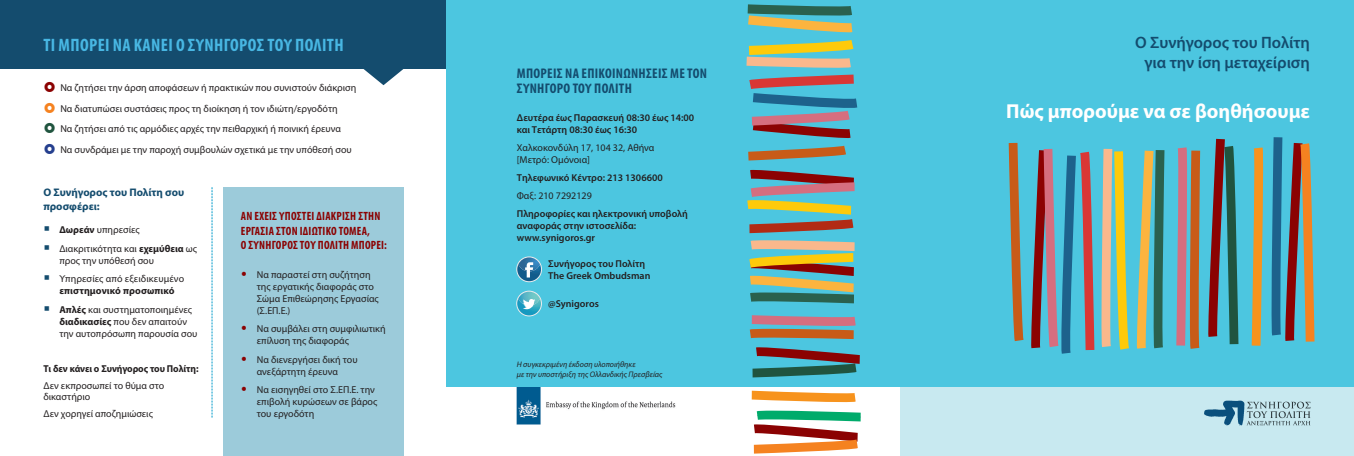
<style>
.page{position:relative;width:1354px;height:456px;background:#fff}
.page>*{position:absolute;margin:0;border:0;box-sizing:border-box;transform-origin:0 0}
.t1{font:700 20.2px "Myriad Pro";color:#fff}
.t2{font:700 condensed 18px "Myriad Pro";letter-spacing:.02em;color:#48b7e3}
.t3{font:600 16.5px/19.8px "Myriad Pro";color:#144c6e;text-align:center}
.t4{font:700 condensed 14px/15px "Myriad Pro";letter-spacing:.02em;color:#144c6e}
.t5{font:700 condensed 12px/14.4px "Myriad Pro";letter-spacing:.02em;color:#8b0202}
.t6{font:700 11px/14.4px "Myriad Pro";color:#144c6e}
.t7{font:10px/12px "Myriad Pro";color:#231f20}
.t8{font:600 10px/12px "Myriad Pro";color:#231f20}
.t9{font:700 10px "Myriad Pro";letter-spacing:-.005em;color:#231f20;scale:.96 1}
.t10{font:italic 8px/9.6px "Myriad Pro";color:#231f20}
.s1{color:#144c6e}
.s2{font-weight:700}
.s3{color:#8b0202}
</style>
<div class="page">
<div style="left:446px;top:0;width:453px;height:455px;background:#4cc6e0"></div>
<div style="left:899px;top:0;width:455px;height:455px;background:#4cc6e0"></div>
<div style="left:899px;top:386px;width:455px;height:69px;background:#c8e9f0"></div>
<svg style="left:1008px;top:137px;width:307px;height:217px"></svg>
<div style="left:446px;top:386px;width:453px;height:69px;background:#fff"></div>
<div style="left:0;top:0;width:446px;height:69px;background:#144c6e"></div>
<div style="left:223px;top:187px;width:180px;height:268px;background:#9ccbda"></div>
<svg style="left:363px;top:69px;width:41px;height:16px"></svg>
<svg style="left:1204px;top:400px;width:106px;height:25px"></svg>
<svg style="left:752px;top:347px;width:108px;height:30px"></svg>
<svg style="left:750px;top:315px;width:106px;height:23px"></svg>
<svg style="left:749px;top:240px;width:105px;height:63px"></svg>
<svg style="left:752px;top:390px;width:104px;height:13px"></svg>
<svg style="left:754px;top:410px;width:107px;height:43px"></svg>
<svg style="left:746px;top:4px;width:112px;height:229px"></svg>
<img style="left:488px;top:386px;width:188px;height:39px">
<svg style="left:516px;top:290px;width:26px;height:26px"></svg>
<svg style="left:517px;top:291px;width:24px;height:24px"></svg>
<svg style="left:516px;top:256px;width:26px;height:26px"></svg>
<svg style="left:517px;top:257px;width:24px;height:24px"></svg>
<svg style="left:211px;top:187px;width:1px;height:230px"></svg>
<h2 class="t2" style="left:44px;top:34px;width:302px">ΤΙ ΜΠΟΡΕΊ ΝΑ ΚΆΝΕΙ Ο ΣΥΝΉΓΟΡΟΣ ΤΟΥ ΠΟΛΊΤΗ</h2>
<p class="t7" style="left:60px;top:77px;width:297px;line-height:20.5px">Να ζητήσει την άρση αποφάσεων ή πρακτικών που συνιστούν διάκριση Να διατυπώσει συστάσεις προς τη διοίκηση ή τον ιδιώτη/εργοδότη<br>Να ζητήσει από τις αρμόδιες αρχές την πειθαρχική ή ποινική έρευνα<br>Να συνδράμει με την παροχή συμβουλών σχετικά με την υπόθεσή σου</p>
<p class="t6" style="left:43px;top:184px;width:142px">Ο Συνήγορος του Πολίτη σου προσφέρει:</p>
<p class="t7" style="left:43px;top:223px;width:98px"><span class="s1">▪</span> <span class="s2">Δωρεάν</span> υπηρεσίες</p>
<p class="t7" style="left:59px;top:242px;width:139px;text-indent:-16px"><span class="s1">▪</span> Διακριτικότητα και <span class="s2">εχεμύθεια</span> ως προς την υπόθεσή σου</p>
<p class="t7" style="left:59px;top:272px;width:126px;text-indent:-16px"><span class="s1">▪</span> Υπηρεσίες από εξειδικευμένο <span class="s2">επιστημονικό προσωπικό</span></p>
<p class="t7" style="left:59px;top:303px;width:140px;text-indent:-16px"><span class="s1">▪</span> <span class="s2">Απλές</span> και συστηματοποιημένες <span class="s2">διαδικασίες</span> που δεν απαιτούν την αυτοπρόσωπη παρουσία σου</p>
<p class="t9" style="left:43px;top:361px;width:163px">Τι δεν κάνει ο Συνήγορος του Πολίτη:</p>
<p class="t7" style="left:43px;top:380px;width:123px;line-height:10.8px">Δεν εκπροσωπεί το θύμα στο δικαστήριο</p>
<p class="t7" style="left:43px;top:406px;width:111px">Δεν χορηγεί αποζημιώσεις</p>
<p class="t5" style="left:241px;top:209px;width:148px">ΑΝ ΈΧΕΙΣ ΥΠΟΣΤΕΊ ΔΙΆΚΡΙΣΗ ΣΤΗΝ<br>ΕΡΓΑΣΊΑ ΣΤΟΝ ΙΔΙΩΤΙΚΌ ΤΟΜΈΑ,<br>O ΣΥΝΉΓΟΡΟΣ ΤΟΥ ΠΟΛΊΤΗ ΜΠΟΡΕΊ:</p>
<p class="t7" style="left:257px;top:268px;width:123px;text-indent:-16px"><span class="s3">•</span> Να παραστεί στη συζήτηση της εργατικής διαφοράς στο<br>Σώμα Επιθεώρησης Εργασίας (Σ.ΕΠ.Ε.)</p>
<p class="t7" style="left:257px;top:322px;width:130px;text-indent:-16px"><span class="s3">•</span> Να συμβάλει στη συμφιλιωτική επίλυση της διαφοράς</p>
<p class="t7" style="left:241px;top:352px;width:118px;text-align:center"><span class="s3">•</span> Να διενεργήσει δική του ανεξάρτητη έρευνα</p>
<p class="t7" style="left:257px;top:382px;width:122px;text-indent:-16px"><span class="s3">•</span> Να εισηγηθεί στο Σ.ΕΠ.Ε. την επιβολή κυρώσεων σε βάρος του εργοδότη</p>
<h3 class="t4" style="left:517px;top:65px;width:192px">ΜΠΟΡΕΊΣ ΝΑ ΕΠΙΚΟΙΝΩΝΉΣΕΙΣ ΜΕ ΤΟΝ<br>ΣΥΝΉΓΟΡΟ ΤΟΥ ΠΟΛΊΤΗ</h3>
<p class="t8" style="left:517px;top:111px;width:179px">Δευτέρα έως Παρασκευή 08:30 έως 14:00 και Τετάρτη 08:30 έως 16:30</p>
<p class="t7" style="left:517px;top:141px;width:139px">Χαλκοκονδύλη 17, 104 32, Αθήνα [Μετρό: Ομόνοια]</p>
<p class="t8" style="left:517px;top:171px;width:147px">Τηλεφωνικό Κέντρο: 213 1306600</p>
<p class="t7" style="left:517px;top:189px;width:76px">Φαξ: 210 7292129</p>
<p class="t8" style="left:517px;top:207px;width:173px">Πληροφορίες και ηλεκτρονική υποβολή αναφοράς στην ιστοσελίδα: www.synigoros.gr</p>
<p class="t8" style="left:548px;top:257px;width:104px">Συνήγορος του Πολίτη<br>The Greek Ombudsman</p>
<p class="t8" style="left:548px;top:296px;width:52px">@Synigoros</p>
<p class="t10" style="left:517px;top:359px;width:147px">Η συγκεκριμένη έκδοση υλοποιήθηκε<br>με την υποστήριξη της Ολλανδικής Πρεσβείας</p>
<h3 class="t3" style="left:1135px;top:32px;width:176px">Ο Συνήγορος του Πολίτη για την ίση μεταχείριση</h3>
<h1 class="t1" style="left:1006px;top:98px;width:305px">Πώς μπορούμε να σε βοηθήσουμε</h1>
</div>
